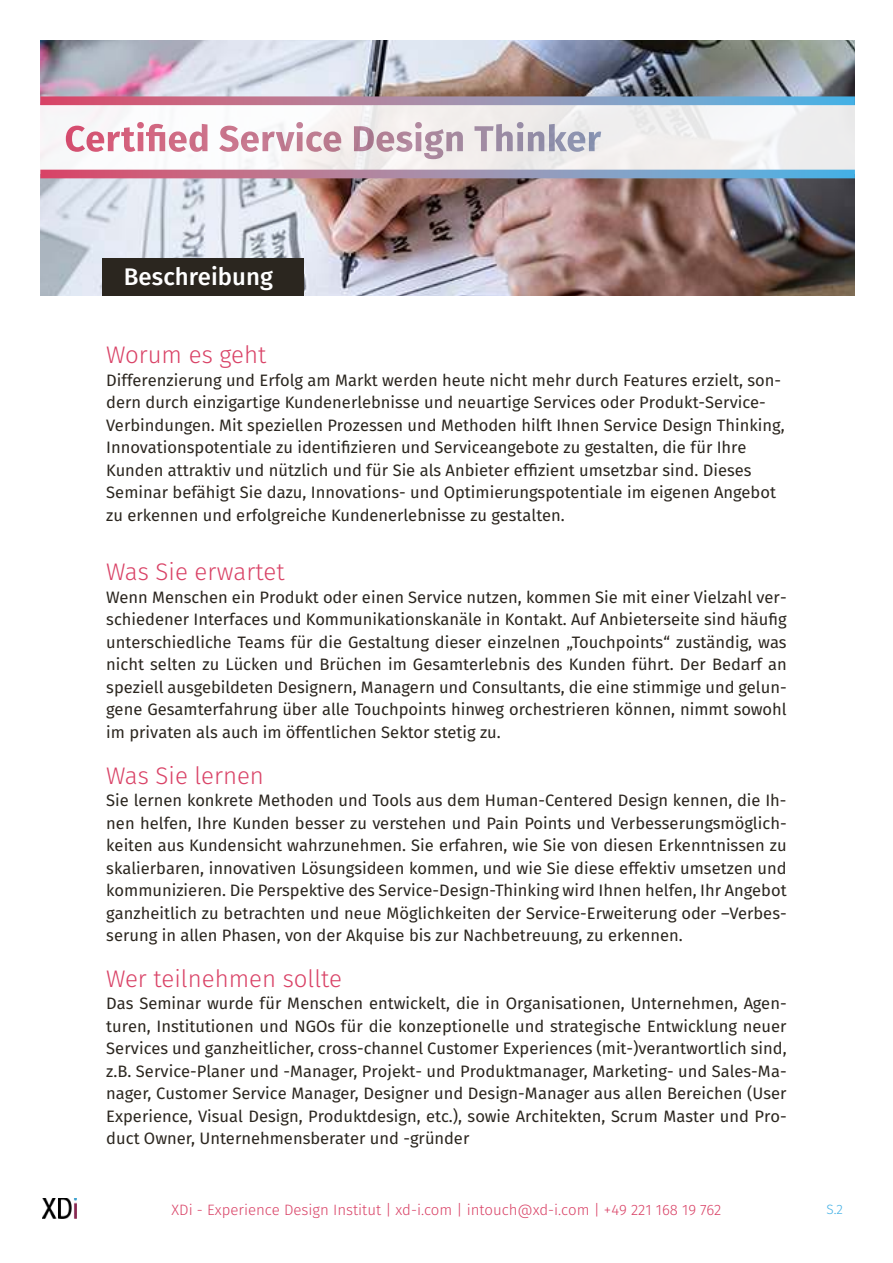
<style>
.page{position:relative;width:893px;height:1263px;background:#fff}
.page>*{position:absolute;margin:0;border:0;box-sizing:border-box;transform-origin:0 0}
.t1{font:300 24px "Fira Sans";color:#d94266}
.t2{font:500 24px "Fira Sans";color:#fff}
.t3{font:16.5px/22.5px "Fira Sans";color:#2b261f;text-align:justify}
.t4{font:300 15px "Fira Sans";color:#d94266}
.t5{font:300 13.5px "Fira Sans";color:#43b0e5}
</style>
<div class="page">
<img style="left:40px;top:40px;width:815px;height:256px">
<svg style="left:40px;top:105px;width:815px;height:65px;fill:#f3f0ef"></svg>
<img style="left:66px;top:126px;width:19px;height:26px">
<img style="left:86px;top:131px;width:18px;height:21px">
<img style="left:108px;top:132px;width:12px;height:19px">
<img style="left:121px;top:127px;width:14px;height:25px">
<img style="left:137px;top:122px;width:7px;height:29px">
<img style="left:146px;top:124px;width:19px;height:27px">
<img style="left:169px;top:131px;width:18px;height:21px">
<img style="left:189px;top:124px;width:18px;height:28px">
<img style="left:219px;top:126px;width:20px;height:26px">
<img style="left:241px;top:131px;width:18px;height:21px">
<img style="left:262px;top:132px;width:33px;height:19px">
<img style="left:296px;top:122px;width:7px;height:29px">
<img style="left:306px;top:131px;width:35px;height:21px">
<img style="left:354px;top:126px;width:20px;height:25px">
<img style="left:376px;top:131px;width:18px;height:21px">
<img style="left:396px;top:131px;width:16px;height:21px">
<img style="left:415px;top:122px;width:7px;height:29px">
<img style="left:424px;top:129px;width:20px;height:30px">
<img style="left:446px;top:131px;width:17px;height:20px">
<img style="left:474px;top:126px;width:20px;height:25px">
<img style="left:496px;top:124px;width:17px;height:27px">
<img style="left:517px;top:122px;width:7px;height:29px">
<img style="left:528px;top:131px;width:16px;height:20px">
<img style="left:549px;top:124px;width:18px;height:27px">
<img style="left:568px;top:131px;width:17px;height:21px">
<img style="left:589px;top:132px;width:12px;height:19px">
<div style="left:102px;top:258px;width:202px;height:38px;background:#2b261f"></div>
<img style="left:40px;top:96px;width:815px;height:9px">
<img style="left:40px;top:170px;width:815px;height:8px">
<img style="left:43px;top:1198px;width:34px;height:20px">
<h1 class="t2" style="left:124px;top:260px;width:151px">Beschreibung</h1>
<h1 class="t1" style="left:106px;top:338px;width:162px">Worum es geht</h1>
<p class="t3" style="left:106px;top:370px;width:680px;text-align:left">Differenzierung und Erfolg am Markt werden heute nicht mehr durch Features erzielt, son&shy;dern durch einzigartige Kundenerlebnisse und neuartige Services oder Produkt-Service-Verbindungen. Mit speziellen Prozessen und Methoden hilft Ihnen Service Design Thinking, Innovationspotentiale zu identifizieren und Serviceangebote zu gestalten, die für Ihre Kunden attraktiv und nützlich und für Sie als Anbieter effizient umsetzbar sind. Dieses Seminar befähigt Sie dazu, Innovations- und Optimierungspotentiale im eigenen Angebot zu erkennen und erfolgreiche Kundenerlebnisse zu gestalten.</p>
<h1 class="t1" style="left:106px;top:555px;width:180px">Was Sie erwartet</h1>
<p class="t3" style="left:106px;top:587px;width:682px">Wenn Menschen ein Produkt oder einen Service nutzen, kommen Sie mit einer Vielzahl ver&shy;schiedener Interfaces und Kommunikationskanäle in Kontakt. Auf Anbieterseite sind häufig unterschiedliche Teams für die Gestaltung dieser einzelnen „Touchpoints“ zuständig, was nicht selten zu Lücken und Brüchen im Gesamterlebnis des Kunden führt. Der Bedarf an speziell ausgebildeten Designern, Managern und Consultants, die eine stimmige und gelun&shy;gene Gesamterfahrung über alle Touchpoints hinweg orchestrieren können, nimmt sowohl im privaten als auch im öffentlichen Sektor stetig zu.</p>
<h1 class="t1" style="left:106px;top:758px;width:159px">Was Sie lernen</h1>
<p class="t3" style="left:106px;top:790px;width:682px">Sie lernen konkrete Methoden und Tools aus dem Human-Centered Design kennen, die Ih&shy;nen helfen, Ihre Kunden besser zu verstehen und Pain Points und Verbesserungsmöglich&shy;keiten aus Kundensicht wahrzunehmen. Sie erfahren, wie Sie von diesen Erkenntnissen zu skalierbaren, innovativen Lösungsideen kommen, und wie Sie diese effektiv umsetzen und kommunizieren. Die Perspektive des Service-Design-Thinking wird Ihnen helfen, Ihr Angebot ganzheitlich zu betrachten und neue Möglichkeiten der Service-Erweiterung oder –Verbes&shy;serung in allen Phasen, von der Akquise bis zur Nachbetreuung, zu erkennen.</p>
<h1 class="t1" style="left:106px;top:962px;width:237px">Wer teilnehmen sollte</h1>
<p class="t3" style="left:106px;top:993px;width:682px">Das Seminar wurde für Menschen entwickelt, die in Organisationen, Unternehmen, Agen&shy;turen, Institutionen und NGOs für die konzeptionelle und strategische Entwicklung neuer Services und ganzheitlicher, cross-channel Customer Experiences (mit-)verantwortlich sind, z.B. Service-Planer und -Manager, Projekt- und Produktmanager, Marketing- und Sales-Ma&shy;nager, Customer Service Manager, Designer und Design-Manager aus allen Bereichen (User Experience, Visual Design, Produktdesign, etc.), sowie Architekten, Scrum Master und Pro&shy;duct Owner, Unternehmensberater und -gründer</p>
<p class="t4" style="left:172px;top:1199px;width:551px">XDi - Experience Design Institut | xd-i.com | intouch@xd-i.com | +49 221 168 19 762</p>
<p class="t5" style="left:826px;top:1200px;width:18px">S.2</p>
</div>
